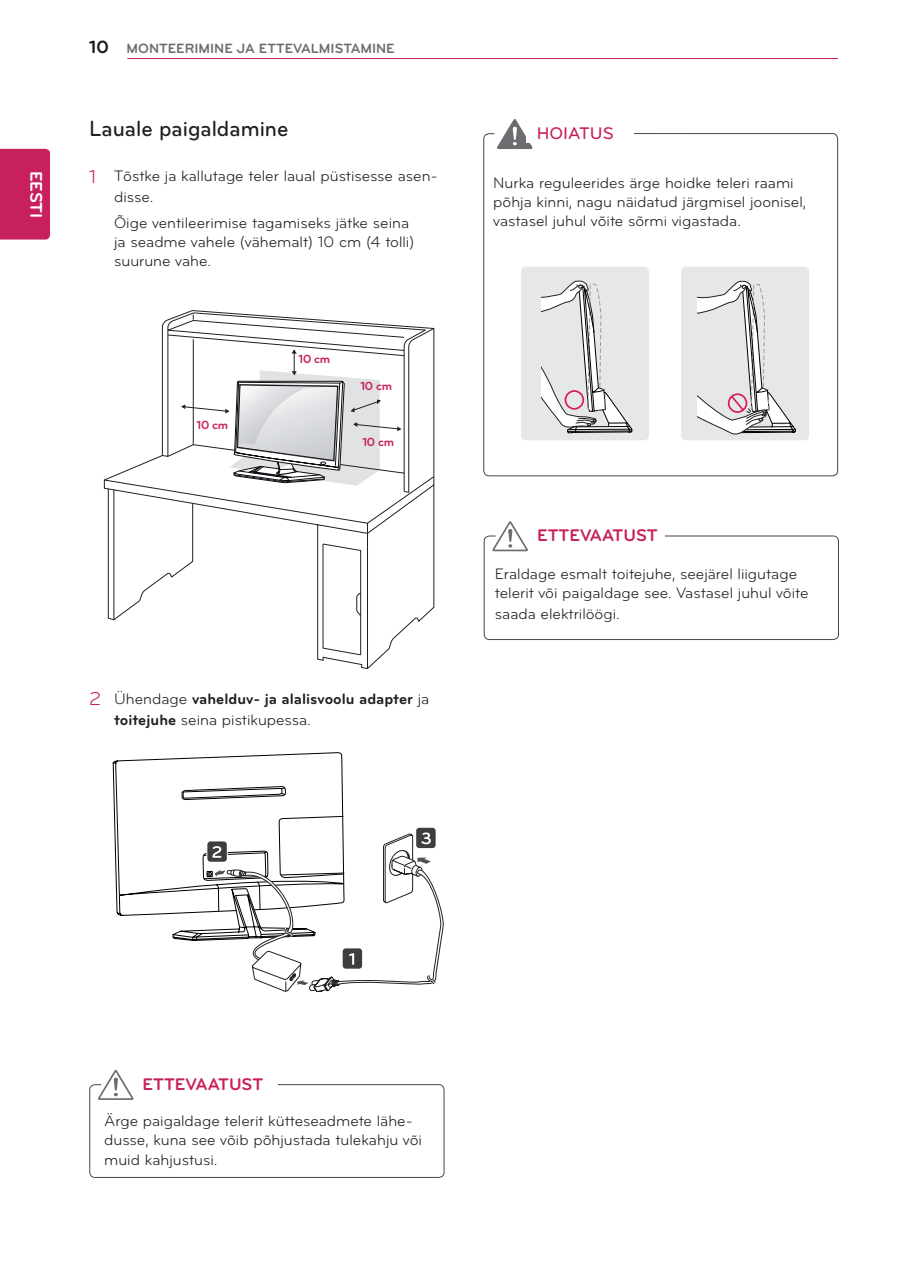
<style>
.page{position:relative;width:903px;height:1275px;background:#fff}
.page>*{position:absolute;margin:0;border:0;box-sizing:border-box;transform-origin:0 0}
.t1{font:500 22.75px "Bryant LG";color:#231f20;scale:.95 1}
.t2{font:700 17.5px "Bryant LG";color:#c8205d}
.t3{font:500 17.5px "Bryant LG";color:#c8205d}
.t4{font:700 17.5px "Bryant LG";letter-spacing:-.005em;color:#fff}
.t5{font:15.75px/19.2px "Bryant LG";color:#231f20}
.t6{font:700 15.75px/21px "Bryant LG";color:#231f20}
.t7{font:700 14px "Bryant LG";color:#6c6d70}
.t8{font:700 12.25px "Bryant LG";letter-spacing:-.025em;color:#c8205d}
.s1{font-size:18.38px;color:#1a161a}
.s2{font-size:19.25px;color:#c8205d}
.s3{font-weight:400;font-size:19.25px;color:#c8205d}
.s4{font-weight:400}
</style>
<div class="page">
<div style="left:0;top:149px;width:50px;height:91px;background:#c8205d"></div>
<hr style="left:127px;top:58px;width:711px;height:1px;background:#c8205d">
<div style="left:89px;top:1084px;width:355px;height:94px;border:1px solid #4c4649;border-radius:5px"></div>
<svg style="left:98px;top:1070px;width:35px;height:30px"></svg>
<div style="left:133px;top:1076px;width:145px;height:18px;background:#fff"></div>
<div style="left:483px;top:133px;width:355px;height:343px;border:1px solid #4c4649;border-radius:5px"></div>
<svg style="left:497px;top:119px;width:35px;height:30px"></svg>
<div style="left:527px;top:126px;width:107px;height:16px;background:#fff"></div>
<div style="left:484px;top:536px;width:355px;height:104px;border:1px solid #4c4649;border-radius:5px"></div>
<svg style="left:492px;top:521px;width:36px;height:30px"></svg>
<div style="left:527px;top:528px;width:138px;height:18px;background:#fff"></div>
<svg style="left:107px;top:312px;width:319px;height:356px"></svg>
<svg style="left:113px;top:752px;width:231px;height:163px"></svg>
<svg style="left:183px;top:787px;width:102px;height:12px"></svg>
<svg style="left:119px;top:816px;width:324px;height:176px"></svg>
<div style="left:521px;top:267px;width:128px;height:173px;background:#e6e7e9;border-radius:5px"></div>
<div style="left:681px;top:267px;width:128px;height:173px;background:#e6e7e9;border-radius:5px"></div>
<svg style="left:542px;top:280px;width:91px;height:153px"></svg>
<svg style="left:697px;top:280px;width:99px;height:155px"></svg>
<p class="t4" style="left:47px;top:171px;width:49px;rotate:90deg">EESTI</p>
<p class="t7" style="left:89px;top:40px;width:307px"><span class="s1">10</span> MONTEERIMINE JA ETTEVALMISTAMINE</p>
<h1 class="t1" style="left:89px;top:115px;width:211px">Lauale paigaldamine</h1>
<p class="t5" style="left:114px;top:166px;width:325px;line-height:21px;text-indent:-25px"><span class="s2">1</span> Tõstke ja kallutage teler laual püstisesse asen&shy;disse.</p>
<p class="t5" style="left:114px;top:213px;width:302px">Õige ventileerimise tagamiseks jätke seina ja seadme vahele (vähemalt) 10 cm (4 tolli) suurune vahe.</p>
<p class="t8" style="left:197px;top:417px;width:33px">10 cm</p>
<p class="t8" style="left:299px;top:352px;width:33px">10 cm</p>
<p class="t8" style="left:360px;top:378px;width:33px">10 cm</p>
<p class="t8" style="left:362px;top:434px;width:33px">10 cm</p>
<p class="t6" style="left:114px;top:688px;width:317px;text-indent:-25px"><span class="s3">2</span> <span class="s4">Ühendage</span> vahelduv- ja alalisvoolu adapter <span class="s4">ja </span>toitejuhe <span class="s4">seina pistikupessa.</span></p>
<p class="t3" style="left:537px;top:123px;width:12px">hoiatus</p>
<p class="t5" style="left:493px;top:173px;width:314px">Nurka reguleerides ärge hoidke teleri raami põhja kinni, nagu näidatud järgmisel joonisel, vastasel juhul võite sõrmi vigastada.</p>
<p class="t2" style="left:537px;top:524px;width:122px">ETTEVAATUST</p>
<p class="t5" style="left:495px;top:564px;width:315px">Eraldage esmalt toitejuhe, seejärel liigutage telerit või paigaldage see. Vastasel juhul võite</p>
<p class="t5" style="left:495px;top:604px;width:126px">saada elektrilöögi.</p>
<p class="t2" style="left:143px;top:1073px;width:122px">ETTEVAATUST</p>
<p class="t5" style="left:104px;top:1111px;width:319px">Ärge paigaldage telerit kütteseadmete lähe&shy;dusse, kuna see võib põhjustada tulekahju või muid kahjustusi.</p>
</div>
